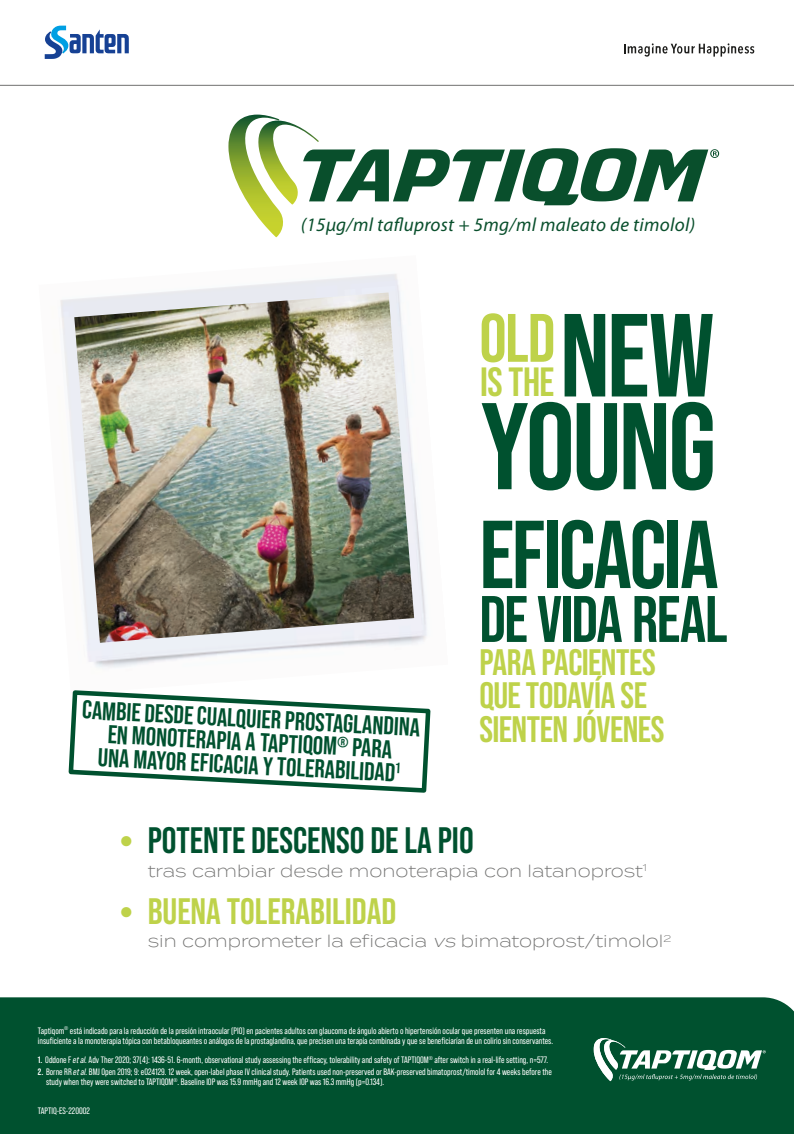
<style>
.page{position:relative;width:794px;height:1134px;background:#fff}
.page>*{position:absolute;margin:0;border:0;box-sizing:border-box;transform-origin:0 0}
.t1{font:700 123px "Bebas Neue Pro";letter-spacing:-.025em;color:#00512f}
.t2{font:700 117.9px "Bebas Neue Pro";color:#00512f}
.t3{font:700 96.2px "Bebas Neue Pro";letter-spacing:-.025em;color:#00512f}
.t4{font:700 68.3px "Bebas Neue Pro";color:#bed24a}
.t5{font:700 65.6px "Bebas Neue Pro";letter-spacing:-.025em;color:#00512f}
.t6{font:700 40.8px "Bebas Neue Pro";color:#bed24a}
.t7{font:700 36.8px/33.2px "Bebas Neue Pro";letter-spacing:-.01em;color:#bed24a}
.t8{font:700 36.8px "Bebas Neue Pro";color:#00512f}
.t9{font:700 25.7px/23.3px "Bebas Neue Pro";color:#00512f;text-align:center}
.t10{font:italic 19.1px "Myriad Pro";letter-spacing:.015em;color:#094f2c}
.t11{font:300 16.7px "Termina";color:#70706f}
.t12{font:9.3px/10px "Bebas Neue Pro";color:#fff}
.s1{font-style:italic}
.s2{font-weight:700}
</style>
<div class="page">
<div style="left:0;top:997px;width:794px;height:137px;background:#00512f"></div>
<img style="left:60px;top:274px;width:367px;height:394px">
<img style="left:74px;top:292px;width:340px;height:351px">
<svg style="left:0;top:25px;width:794px;height:61px"></svg>
<svg style="left:624px;top:43px;width:130px;height:14px"></svg>
<svg style="left:45px;top:26px;width:84px;height:33px"></svg>
<svg style="left:68px;top:690px;width:363px;height:103px"></svg>
<svg style="left:228px;top:115px;width:491px;height:122px"></svg>
<svg style="left:593px;top:1038px;width:173px;height:43px"></svg>
<h3 class="t10" style="left:301px;top:214px;width:396px">(15μg/ml tafluprost + 5mg/ml maleato de timolol)</h3>
<h3 class="t9" style="left:83px;top:698px;width:340px;rotate:3deg">CAMBIE DESDE CUALQUIER PROSTAGLANDINA<br>EN MONOTERAPIA A TAPTIQOM<sup>®</sup> PARA<br>UNA MAYOR EFICACIA Y TOLERABILIDAD<sup>1</sup></h3>
<h3 class="t4" style="left:479px;top:299px;width:78px">OLD</h3>
<h3 class="t6" style="left:480px;top:359px;width:76px">IS THE</h3>
<h2 class="t2" style="left:560px;top:288px;width:156px">NEW</h2>
<h1 class="t1" style="left:480px;top:376px;width:237px">YOUNG</h1>
<h3 class="t3" style="left:479px;top:500px;width:241px">EFICACIA</h3>
<h3 class="t5" style="left:479px;top:582px;width:250px">DE VIDA REAL</h3>
<h3 class="t7" style="left:479px;top:645px;width:186px">PARA PACIENTES<br>QUE TODAVÍA SE<br>SIENTEN JÓVENES</h3>
<h3 class="t8" style="left:121px;top:819px;width:354px"><sup>●</sup> POTENTE DESCENSO DE LA PIO</h3>
<h3 class="t11" style="left:148px;top:859px;width:501px">tras cambiar desde monoterapia con latanoprost<sup>1</sup></h3>
<h3 class="t7" style="left:121px;top:894px;width:277px">● BUENA TOLERABILIDAD</h3>
<h3 class="t11" style="left:148px;top:929px;width:525px">sin comprometer la eficacia <span class="s1">vs</span> bimatoprost/timolol<sup>2</sup></h3>
<p class="t12" style="left:38px;top:1025px;width:517px">Taptiqom<sup>®</sup> está indicado para la reducción de la presión intraocular (PIO) en pacientes adultos con glaucoma de ángulo abierto o hipertensión ocular que presenten una respuesta insuficiente a la monoterapia tópica con betabloqueantes o análogos de la prostaglandina, que precisen una terapia combinada y que se beneficiarían de un colirio sin conservantes.</p>
<p class="t12" style="left:38px;top:1055px;width:512px"><span class="s2">1.</span> Oddone F <span class="s1">et al.</span> Adv Ther 2020; 37(4): 1436-51. 6-month, observational study assessing the efficacy, tolerability and safety of TAPTIQOM<sup>®</sup> after switch in a real-life setting, n=577.</p>
<p class="t12" style="left:46px;top:1066px;width:507px;text-indent:-8px"><span class="s2">2.</span> Borne RR <span class="s1">et al.</span> BMJ Open 2019; 9: e024129. 12 week, open-label phase IV clinical study. Patients used non-preserved or BAK-preserved bimatoprost/timolol for 4 weeks before the study when they were switched to TAPTIQOM<sup>®</sup>. Baseline IOP was 15.9 mmHg and 12 week IOP was 16.3 mmHg (p=0.134).</p>
<p class="t12" style="left:38px;top:1105px;width:54px">TAPTIQ-ES-220002</p>
</div>
